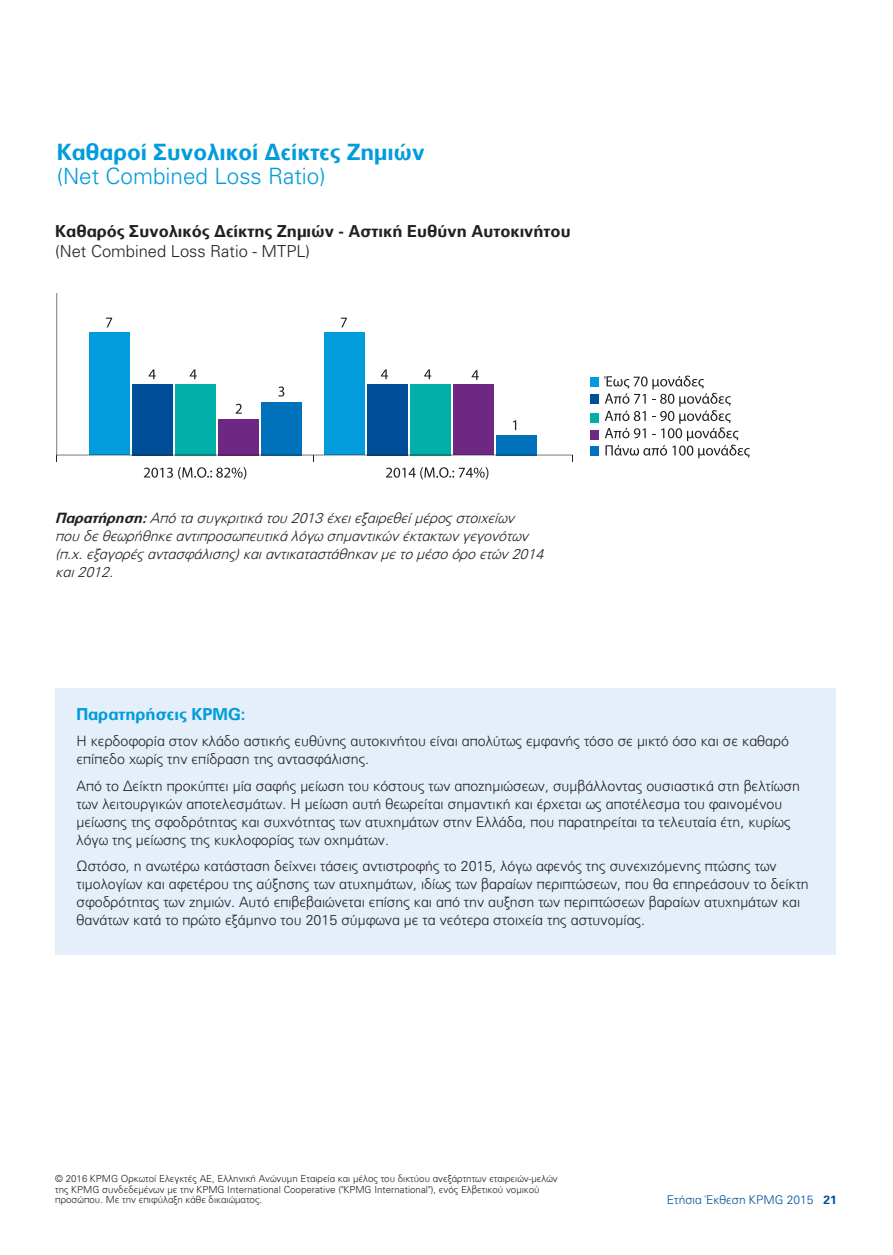
<style>
.page{position:relative;width:893px;height:1255px;background:#fff}
.page>*{position:absolute;margin:0;border:0;box-sizing:border-box;transform-origin:0 0}
.t1{font:700 22.5px "LC Univers";color:#009cdc}
.t2{font:300 22.5px "LC Univers";color:#009cdc}
.t3{font:700 16.5px "LC Univers";color:#231f20}
.t4{font:300 16.5px "LC Univers";color:#231f20}
.t5{font:700 16.5px "LC Univers";color:#009cdc}
.t6{font:300 14.25px/18px "LC Univers";color:#231f20}
.t7{font:italic 300 14.25px/18px "LC Univers";color:#231f20}
.t8{font:300 12px "LC Univers";color:#004e98}
.t9{font:300 9.75px/10.5px "LC Univers";color:#231f20}
.s1{font-weight:700}
</style>
<div class="page">
<div style="left:55px;top:688px;width:781px;height:266px;background:#e4effa"></div>
<svg style="left:57px;top:293px;width:516px;height:162px"></svg>
<svg style="left:144px;top:467px;width:102px;height:12px"></svg>
<svg style="left:386px;top:467px;width:102px;height:12px"></svg>
<svg style="left:106px;top:317px;width:6px;height:10px"></svg>
<svg style="left:149px;top:369px;width:7px;height:10px"></svg>
<svg style="left:236px;top:404px;width:6px;height:9px"></svg>
<svg style="left:190px;top:369px;width:7px;height:10px"></svg>
<svg style="left:381px;top:369px;width:7px;height:10px"></svg>
<svg style="left:424px;top:369px;width:7px;height:10px"></svg>
<svg style="left:341px;top:317px;width:6px;height:10px"></svg>
<svg style="left:472px;top:370px;width:7px;height:10px"></svg>
<svg style="left:513px;top:420px;width:3px;height:10px"></svg>
<svg style="left:278px;top:386px;width:6px;height:10px"></svg>
<div style="left:590px;top:377px;width:9px;height:9px;background:#009cdc"></div>
<div style="left:590px;top:395px;width:9px;height:9px;background:#004e98"></div>
<div style="left:590px;top:413px;width:9px;height:9px;background:#00afa8"></div>
<div style="left:590px;top:430px;width:9px;height:9px;background:#6f2784"></div>
<div style="left:590px;top:447px;width:9px;height:9px;background:#0072bc"></div>
<svg style="left:604px;top:375px;width:146px;height:83px"></svg>
<h1 class="t1" style="left:57px;top:144px;width:369px">Καθαροί Συνολικοί Δείκτες Ζημιών</h1>
<h1 class="t2" style="left:57px;top:168px;width:270px">(Net Combined Loss Ratio)</h1>
<p class="t3" style="left:55px;top:225px;width:517px">Καθαρός Συνολικός Δείκτης Ζημιών - Αστική Ευθύνη Αυτοκινήτου</p>
<p class="t4" style="left:55px;top:245px;width:256px">(Net Combined Loss Ratio - MTPL)</p>
<p class="t7" style="left:55px;top:509px;width:490px"><span class="s1">Παρατήρηση:</span> Από τα συγκριτικά του 2013 έχει εξαιρεθεί μέρος στοιχείων<br>που δε θεωρήθηκε αντιπροσωπευτικά λόγω σημαντικών έκτακτων γεγονότων (π.χ. εξαγορές αντασφάλισης) και αντικαταστάθηκαν με το μέσο όρο ετών 2014 και 2012.</p>
<p class="t5" style="left:77px;top:707px;width:170px">Παρατηρήσεις KPMG:</p>
<p class="t6" style="left:77px;top:733px;width:714px">Η κερδοφορία στον κλάδο αστικής ευθύνης αυτοκινήτου είναι απολύτως εμφανής τόσο σε μικτό όσο και σε καθαρό επίπεδο χωρίς την επίδραση της αντασφάλισης.</p>
<p class="t6" style="left:77px;top:777px;width:725px">Από το Δείκτη προκύπτει μία σαφής μείωση του κόστους των αποζημιώσεων, συμβάλλοντας ουσιαστικά στη βελτίωση των λειτουργικών αποτελεσμάτων. Η μείωση αυτή θεωρείται σημαντική και έρχεται ως αποτέλεσμα του φαινομένου μείωσης της σφοδρότητας και συχνότητας των ατυχημάτων στην Ελλάδα, που παρατηρείται τα τελευταία έτη, κυρίως λόγω της μείωσης της κυκλοφορίας των οχημάτων.</p>
<p class="t6" style="left:77px;top:858px;width:734px">Ωστόσο, η ανωτέρω κατάσταση δείχνει τάσεις αντιστροφής το 2015, λόγω αφενός της συνεχιζόμενης πτώσης των τιμολογίων και αφετέρου της αύξησης των ατυχημάτων, ιδίως των βαραίων περιπτώσεων, που θα επηρεάσουν το δείκτη σφοδρότητας των ζημιών. Αυτό επιβεβαιώνεται επίσης και από την αυξηση των περιπτώσεων βαραίων ατυχημάτων και θανάτων κατά το πρώτο εξάμηνο του 2015 σύμφωνα με τα νεότερα στοιχεία της αστυνομίας.</p>
<p class="t9" style="left:55px;top:1174px;width:504px">© 2016 KPMG Ορκωτοί Ελεγκτές ΑΕ, Ελληνική Aνώνυμη Εταιρεία και μέλος του δικτύου ανεξάρτητων εταιρειών-μελών της KPMG συνδεδεμένων με την KPMG International Cooperative ("KPMG International"), ενός Ελβετικού νομικού προσώπου. Με την επιφύλαξη κάθε δικαιώματος.</p>
<p class="t8" style="left:667px;top:1195px;width:171px">Ετήσια Έκθεση KPMG 2015 <span class="s1">21</span></p>
</div>
